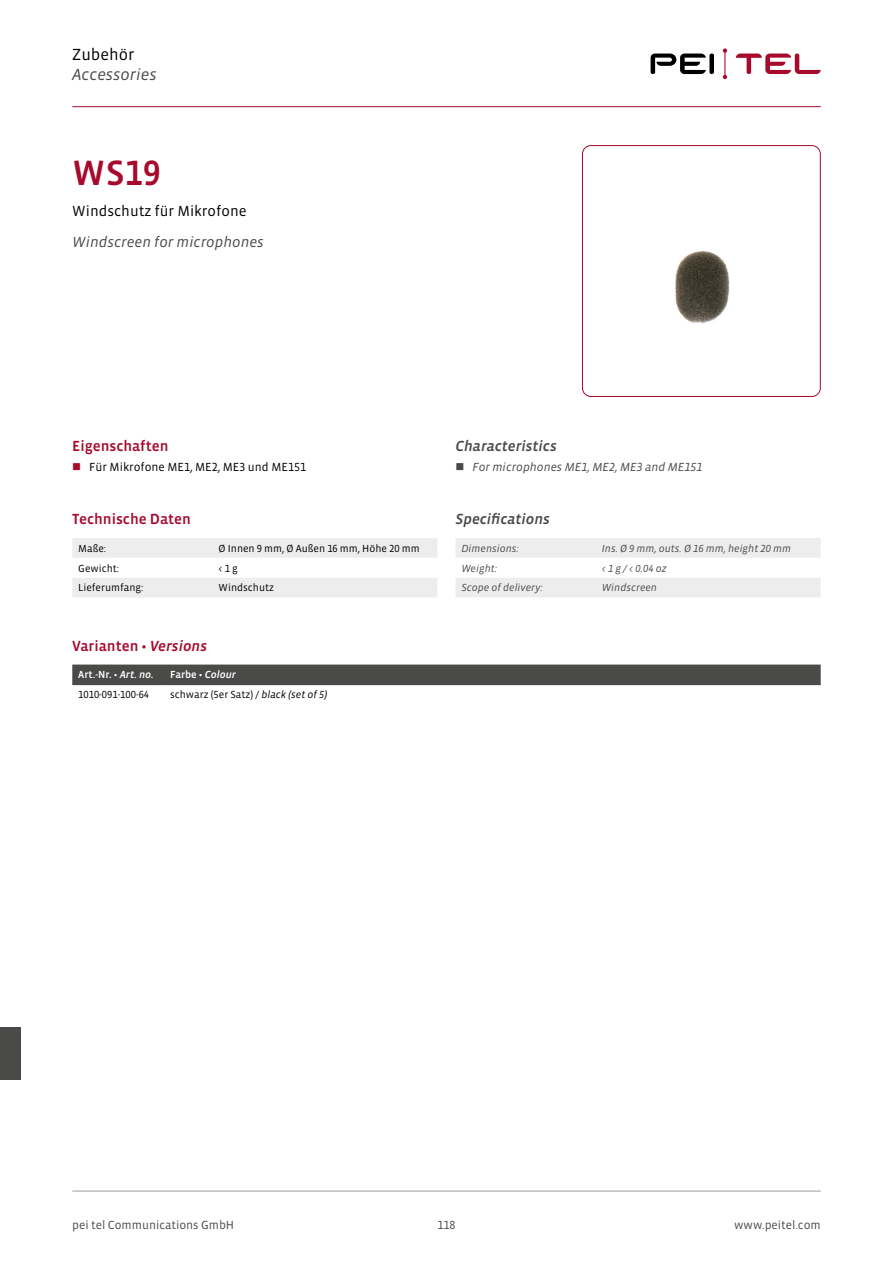
<style>
.page{position:relative;width:893px;height:1263px;background:#fff}
.page>*{position:absolute;margin:0;border:0;box-sizing:border-box;transform-origin:0 0}
.t1{font:36px "Vista Sans Med";color:#a70a2d}
.t2{font:italic 16.5px "Vista Sans";color:#4a4a49}
.t3{font:16.5px "Vista Sans";color:#000}
.t4{font:15px "Vista Sans Med";color:#a70a2d}
.t5{font:italic 15px "Vista Sans Med";color:#4a4a49}
.t6{font:italic 15px "Vista Sans";color:#4a4a49}
.t7{font:15px "Vista Sans";color:#000}
.t8{font:12px "Vista Sans";color:#4a4a49}
.t9{font:italic 12px "Vista Sans";color:#4a4a49}
.t10{font:12px "Vista Sans";color:#000}
.t11{font:12px "Vista Sans Alt";color:#4a4a49}
.t12{font:10.5px "Vista Sans";color:#000}
.t13{font:italic 10.5px "Vista Sans";color:#4a4a49}
.t14{font:10.5px "Vista Sans Med";color:#fff}
.t15{font:10.5px "Vista Sans Alt";color:#000}
.s1{font-family:"Vista Sans Alt Med"}
.s2{font-family:"Vista Sans Alt"}
.s3{font-style:italic}
.s4{font-family:"Vista Sans Alt Book Ita"}
.s5{font-family:"Vista Sans Alt Book Ita";font-style:normal}
</style>
<div class="page">
<hr style="left:72px;top:106px;width:749px;height:1px;background:#a70a2d">
<hr style="left:72px;top:1191px;width:749px;height:1px;background:#9d9d9c">
<svg style="left:723px;top:48px;width:4px;height:31px"></svg>
<svg style="left:651px;top:54px;width:63px;height:20px"></svg>
<svg style="left:736px;top:54px;width:85px;height:20px"></svg>
<div style="left:0;top:1027px;width:21px;height:52px;background:#4a4a49"></div>
<img style="left:582px;top:146px;width:238px;height:250px">
<div style="left:582px;top:145px;width:239px;height:252px;border:1px solid #a70a2d;border-radius:9px"></div>
<svg style="left:72px;top:538px;width:365px;height:59px"></svg>
<svg style="left:456px;top:538px;width:365px;height:59px"></svg>
<svg style="left:72px;top:664px;width:749px;height:22px;background:#565655"></svg>
<hr style="left:72px;top:684px;width:92px;height:1px;background:#4a4a49">
<hr style="left:164px;top:684px;width:657px;height:1px;background:#4a4a49">
<h2 class="t3" style="left:72px;top:46px;width:64px">Zubehör</h2>
<h2 class="t2" style="left:72px;top:66px;width:86px">Accessories</h2>
<h1 class="t1" style="left:72px;top:155px;width:90px">WS<span class="s1">19</span></h1>
<h3 class="t7" style="left:72px;top:203px;width:176px">Windschutz für Mikrofone</h3>
<h3 class="t6" style="left:72px;top:234px;width:193px">Windscreen for microphones</h3>
<h3 class="t4" style="left:72px;top:438px;width:98px">Eigenschaften</h3>
<p class="t10" style="left:89px;top:461px;width:218px">Für Mikrofone ME<span class="s2">1,</span> ME<span class="s2">2,</span> ME<span class="s2">3</span> und ME<span class="s2">151</span></p>
<h3 class="t4" style="left:72px;top:512px;width:120px">Technische Daten</h3>
<p class="t12" style="left:78px;top:543px;width:29px">Maße:</p>
<p class="t12" style="left:219px;top:543px;width:203px">Ø Innen <span class="s2">9</span> mm, Ø Außen <span class="s2">16</span> mm, Höhe <span class="s2">20</span> mm</p>
<p class="t12" style="left:78px;top:563px;width:42px">Gewicht:</p>
<p class="t12" style="left:219px;top:563px;width:21px">&lt; <span class="s2">1</span> g</p>
<p class="t12" style="left:78px;top:582px;width:67px">Lieferumfang:</p>
<p class="t12" style="left:219px;top:582px;width:57px">Windschutz</p>
<h3 class="t4" style="left:72px;top:638px;width:136px">Varianten • <span class="s3">Versions</span></h3>
<p class="t14" style="left:78px;top:669px;width:77px">Art.-Nr. • <span class="s3">Art. no.</span></p>
<p class="t14" style="left:170px;top:669px;width:67px">Farbe • <span class="s3">Colour</span></p>
<p class="t15" style="left:78px;top:689px;width:72px">1010-091-100-64</p>
<p class="t12" style="left:170px;top:689px;width:159px">schwarz (<span class="s2">5</span>er Satz) / <span class="s3">black (set of</span> <span class="s4">5</span><span class="s3">)</span></p>
<h3 class="t5" style="left:455px;top:438px;width:103px">Characteristics</h3>
<p class="t9" style="left:472px;top:461px;width:231px">For microphones ME<span class="s5">1,</span> ME<span class="s5">2,</span> ME<span class="s5">3</span> and ME<span class="s5">151</span></p>
<h3 class="t5" style="left:455px;top:512px;width:96px">Specifications</h3>
<p class="t13" style="left:461px;top:543px;width:59px">Dimensions:</p>
<p class="t13" style="left:602px;top:543px;width:191px">Ins. Ø <span class="s5">9</span> mm, outs. Ø <span class="s5">16</span> mm, height <span class="s5">20</span> mm</p>
<p class="t13" style="left:461px;top:563px;width:37px">Weight:</p>
<p class="t13" style="left:602px;top:563px;width:66px">&lt; <span class="s5">1</span> g / &lt; <span class="s5">0.04</span> oz</p>
<p class="t13" style="left:461px;top:582px;width:83px">Scope of delivery:</p>
<p class="t13" style="left:602px;top:582px;width:57px">Windscreen</p>
<p class="t8" style="left:72px;top:1219px;width:163px">pei tel Communications GmbH</p>
<p class="t11" style="left:437px;top:1219px;width:19px">118</p>
<p class="t8" style="left:734px;top:1219px;width:88px">www.peitel.com</p>
</div>
